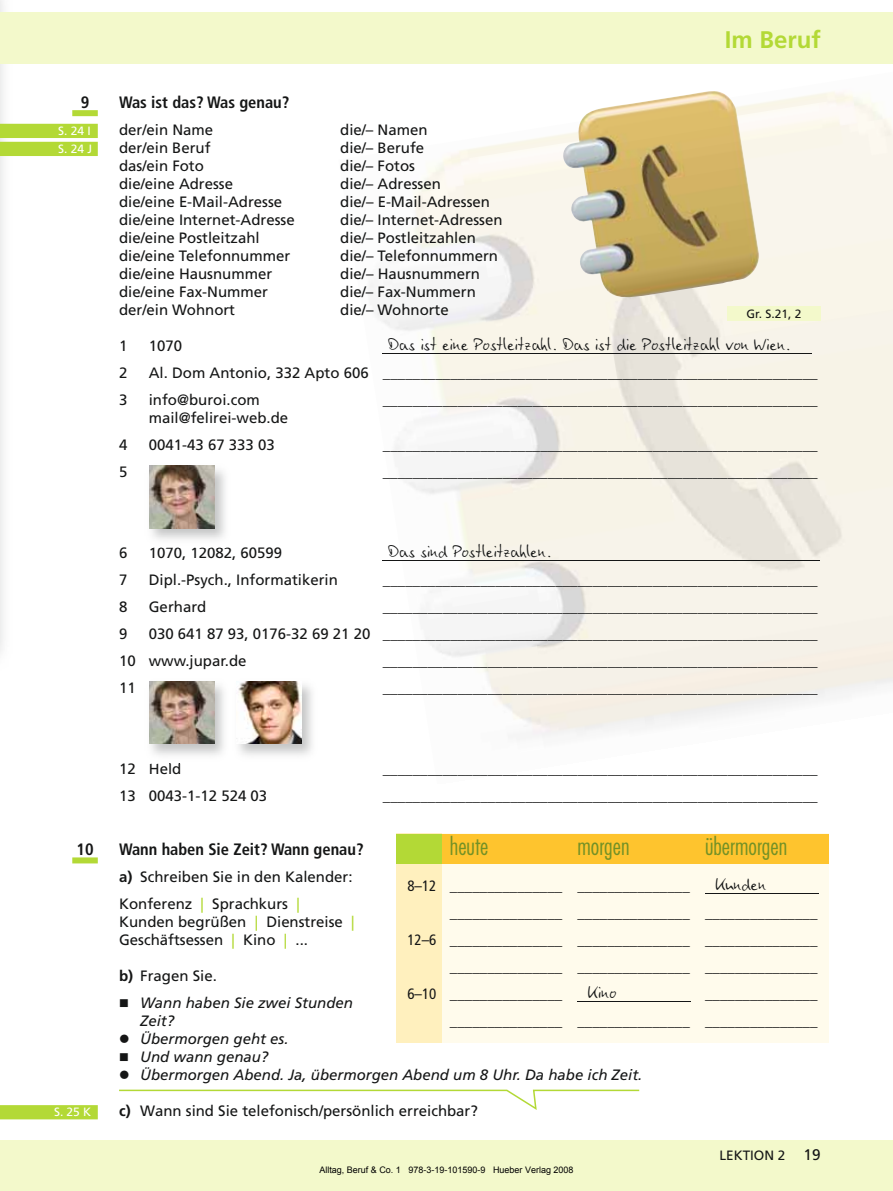
<style>
.page{position:relative;width:893px;height:1191px;background:#fff}
.page>*{position:absolute;margin:0;border:0;box-sizing:border-box;transform-origin:0 0}
.t1{font:300 condensed 24px "Futura LT";color:#739126}
.t2{font:700 24px "Frutiger LT";color:#b3d936}
.t3{font:19.5px "Linotype Ego";color:#151616}
.t4{font:700 condensed 16.5px "Frutiger LT";color:#151616}
.t5{font:15px/27px "Frutiger LT";color:#151616}
.t6{font:italic 15px/18px "Frutiger LT";color:#151616}
.t7{font:13.5px "Frutiger LT";color:#151616}
.t8{font:12px "Frutiger LT";color:#fff}
.t9{font:12px "Frutiger LT";color:#151616}
.t10{font:9px "Arial";color:#000}
.s1{font-stretch:condensed}
.s2{font-weight:700}
.s3{color:#b3d936}
.s4{font-weight:700;font-style:normal}
.s5{font-style:normal}
.s6{font-family:"Linotype Tapestry Quadrate";font-style:normal;font-size:9.75px}
.s7{font-family:"Linotype Tapestry Circle";font-style:normal;font-size:10.5px}
.s8{font-size:15.3px}
</style>
<div class="page">
<img style="left:369px;top:91px;width:524px;height:646px">
<img style="left:561px;top:91px;width:198px;height:211px">
<div style="left:72px;top:857px;width:26px;height:6px;background:#b3d936"></div>
<div style="left:0;top:1105px;width:98px;height:14px;background:#b3d936"></div>
<div style="left:397px;top:833px;width:432px;height:210px;background:#fffbec"></div>
<div style="left:397px;top:833px;width:45px;height:210px;background:#fff0be"></div>
<div style="left:0;top:1140px;width:893px;height:50px;background:#f3f9cb"></div>
<div style="left:0;top:13px;width:893px;height:51px;background:#f3f9cb"></div>
<div style="left:72px;top:110px;width:26px;height:6px;background:#b3d936"></div>
<div style="left:0;top:124px;width:98px;height:14px;background:#b3d936"></div>
<div style="left:0;top:142px;width:98px;height:14px;background:#b3d936"></div>
<div style="left:397px;top:833px;width:432px;height:30px;background:#fec42e"></div>
<div style="left:397px;top:833px;width:45px;height:30px;background:#b3d936"></div>
<hr style="left:715px;top:892px;width:104px;height:1px;background:#151616">
<hr style="left:588px;top:1000px;width:102px;height:1px;background:#151616">
<img style="left:149px;top:465px;width:81px;height:83px">
<img style="left:149px;top:466px;width:65px;height:62px">
<img style="left:149px;top:681px;width:163px;height:83px">
<img style="left:149px;top:681px;width:65px;height:62px">
<hr style="left:383px;top:352px;width:429px;height:1px;background:#151616">
<hr style="left:383px;top:560px;width:436px;height:1px;background:#151616">
<img style="left:237px;top:681px;width:65px;height:62px">
<div style="left:727px;top:306px;width:94px;height:14px;background:#f3f9cb"></div>
<svg style="left:119px;top:1089px;width:521px;height:21px"></svg>
<h1 class="t2" style="left:725px;top:30px;width:97px">Im Beruf</h1>
<p class="t4" style="left:81px;top:96px;width:10px">9</p>
<p class="t4" style="left:119px;top:96px;width:172px">Was ist das? Was genau?</p>
<p class="t8" style="left:58px;top:126px;width:34px">S. 24 I</p>
<p class="t5" style="left:119px;top:118px;width:96px">der/ein Name</p>
<p class="t5" style="left:340px;top:118px;width:89px">die/– Namen</p>
<p class="t8" style="left:58px;top:144px;width:35px">S. 24 J</p>
<p class="t5" style="left:119px;top:136px;width:93px">der/ein Beruf</p>
<p class="t5" style="left:340px;top:136px;width:86px">die/– Berufe</p>
<p class="t5" style="left:119px;top:154px;width:86px">das/ein Foto</p>
<p class="t5" style="left:340px;top:154px;width:76px">die/– Fotos</p>
<p class="t5" style="left:119px;top:172px;width:116px">die/eine Adresse</p>
<p class="t5" style="left:340px;top:172px;width:102px">die/– Adressen</p>
<p class="t5" style="left:119px;top:190px;width:165px">die/eine E-Mail-Adresse</p>
<p class="t5" style="left:340px;top:190px;width:151px">die/– E-Mail-Adressen</p>
<p class="t5" style="left:119px;top:208px;width:177px">die/eine Internet-Adresse</p>
<p class="t5" style="left:340px;top:208px;width:164px">die/– Internet-Adressen</p>
<p class="t5" style="left:119px;top:226px;width:142px">die/eine Postleitzahl</p>
<p class="t5" style="left:340px;top:226px;width:137px">die/– Postleitzahlen</p>
<p class="t5" style="left:119px;top:244px;width:173px">die/eine Telefonnummer</p>
<p class="t5" style="left:340px;top:244px;width:159px">die/– Telefonnummern</p>
<p class="t5" style="left:119px;top:262px;width:155px">die/eine Hausnummer</p>
<p class="t5" style="left:340px;top:262px;width:141px">die/– Hausnummern</p>
<p class="t5" style="left:119px;top:280px;width:151px">die/eine Fax-Nummer</p>
<p class="t5" style="left:340px;top:280px;width:137px">die/– Fax-Nummern</p>
<p class="t5" style="left:119px;top:298px;width:118px">der/ein Wohnort</p>
<p class="t5" style="left:340px;top:298px;width:110px">die/– Wohnorte</p>
<p class="t5" style="left:119px;top:334px;width:10px">1</p>
<p class="t5" style="left:149px;top:334px;width:35px">1070</p>
<h2 class="t3" style="left:388px;top:331px;width:404px">Das ist eine Postleitzahl. Das ist die Postleitzahl von Wien.</h2>
<p class="t5" style="left:119px;top:361px;width:10px">2</p>
<p class="t5" style="left:149px;top:361px;width:670px">Al. Dom Antonio, 332 Apto 606 __________________________________________________________</p>
<p class="t5" style="left:119px;top:388px;width:10px">3</p>
<p class="t5" style="left:149px;top:388px;width:113px">info@buroi.com</p>
<p class="t5" style="left:383px;top:388px;width:436px">__________________________________________________________</p>
<p class="t5" style="left:149px;top:406px;width:141px">mail@felirei-web.de</p>
<p class="t5" style="left:119px;top:433px;width:10px">4</p>
<p class="t5" style="left:149px;top:433px;width:127px">0041-43 67 333 03</p>
<p class="t5" style="left:383px;top:433px;width:436px">__________________________________________________________</p>
<p class="t5" style="left:119px;top:460px;width:10px">5</p>
<p class="t5" style="left:383px;top:460px;width:436px">__________________________________________________________</p>
<p class="t9" style="left:746px;top:308px;width:56px">Gr. S.21, 2</p>
<p class="t5" style="left:119px;top:541px;width:10px">6</p>
<p class="t5" style="left:149px;top:541px;width:135px">1070, 12082, 60599</p>
<h2 class="t3" style="left:388px;top:538px;width:165px">Das sind Postleitzahlen.</h2>
<p class="t5" style="left:119px;top:568px;width:10px">7</p>
<p class="t5" style="left:149px;top:568px;width:191px">Dipl.-Psych., Informatikerin</p>
<p class="t5" style="left:383px;top:568px;width:436px">__________________________________________________________</p>
<p class="t5" style="left:119px;top:595px;width:10px">8</p>
<p class="t5" style="left:149px;top:595px;width:59px">Gerhard</p>
<p class="t5" style="left:383px;top:595px;width:436px">__________________________________________________________</p>
<p class="t5" style="left:119px;top:622px;width:10px">9</p>
<p class="t5" style="left:119px;top:622px;width:700px;text-indent:30px">030 641 87 93, 0176-32 69 21 20 __________________________________________________________<br>10 www.jupar.de</p>
<p class="t5" style="left:383px;top:649px;width:436px">__________________________________________________________</p>
<p class="t5" style="left:119px;top:676px;width:18px">11</p>
<p class="t5" style="left:383px;top:676px;width:437px">__________________________________________________________</p>
<p class="t5" style="left:119px;top:757px;width:64px">12 Held</p>
<p class="t5" style="left:383px;top:757px;width:436px">__________________________________________________________</p>
<p class="t5" style="left:119px;top:784px;width:150px">13 0043-1-12 524 03</p>
<p class="t5" style="left:383px;top:784px;width:436px">__________________________________________________________</p>
<h1 class="t1" style="left:450px;top:836px;width:40px">heute</h1>
<h1 class="t1" style="left:577px;top:836px;width:54px">morgen</h1>
<h1 class="t1" style="left:705px;top:836px;width:84px">übermorgen</h1>
<p class="t5" style="left:407px;top:874px;width:284px"><span class="s1">8–12</span> _______________ _______________</p>
<h2 class="t3" style="left:715px;top:871px;width:52px">Kunden</h2>
<p class="t5" style="left:450px;top:901px;width:369px">_______________ _______________ _______________</p>
<p class="t5" style="left:407px;top:928px;width:412px"><span class="s1">12–6</span> _______________ _______________ _______________</p>
<p class="t5" style="left:450px;top:955px;width:369px">_______________ _______________ _______________</p>
<p class="t5" style="left:407px;top:982px;width:157px"><span class="s1">6–10</span> _______________</p>
<h2 class="t3" style="left:588px;top:979px;width:30px">Kino</h2>
<p class="t5" style="left:450px;top:982px;width:369px;text-align:right">_______________<br>_______________ _______________ _______________</p>
<p class="t4" style="left:77px;top:843px;width:19px">10</p>
<p class="t4" style="left:119px;top:843px;width:246px">Wann haben Sie Zeit? Wann genau?</p>
<p class="t5" style="left:119px;top:865px;width:235px"><span class="s2">a)</span> Schreiben Sie in den Kalender:<br>Konferenz <span class="s3">|</span> Sprachkurs <span class="s3">|</span></p>
<p class="t5" style="left:119px;top:914px;width:237px;line-height:18px">Kunden begrüßen <span class="s3">|</span> Dienstreise <span class="s3">|<br></span>Geschäftsessen <span class="s3">|</span> Kino <span class="s3">|</span> ...</p>
<p class="t6" style="left:119px;top:964px;width:235px;line-height:27px"><span class="s4">b)</span> <span class="s5">Fragen Sie.<br></span><span class="s6">A</span> Wann haben Sie zwei Stunden</p>
<p class="t6" style="left:119px;top:1013px;width:525px;text-indent:21px">Zeit?<br><span class="s7">A</span> Übermorgen geht es.<br><span class="s6">A</span> Und wann genau?<br><span class="s7">A</span> Übermorgen Abend. Ja, übermorgen Abend um 8 Uhr. Da habe ich Zeit.</p>
<p class="t8" style="left:54px;top:1107px;width:39px">S. 25 K</p>
<p class="t5" style="left:119px;top:1099px;width:360px"><span class="s2">c)</span> Wann sind Sie telefonisch/persönlich erreichbar?</p>
<p class="t10" style="left:319px;top:1163px;width:256px">Alltag, Beruf &amp; Co. 1 978-3-19-101590-9 Hueber Verlag 2008</p>
<p class="t7" style="left:719px;top:1149px;width:103px">LEKTION 2 <span class="s8">19</span></p>
</div>
